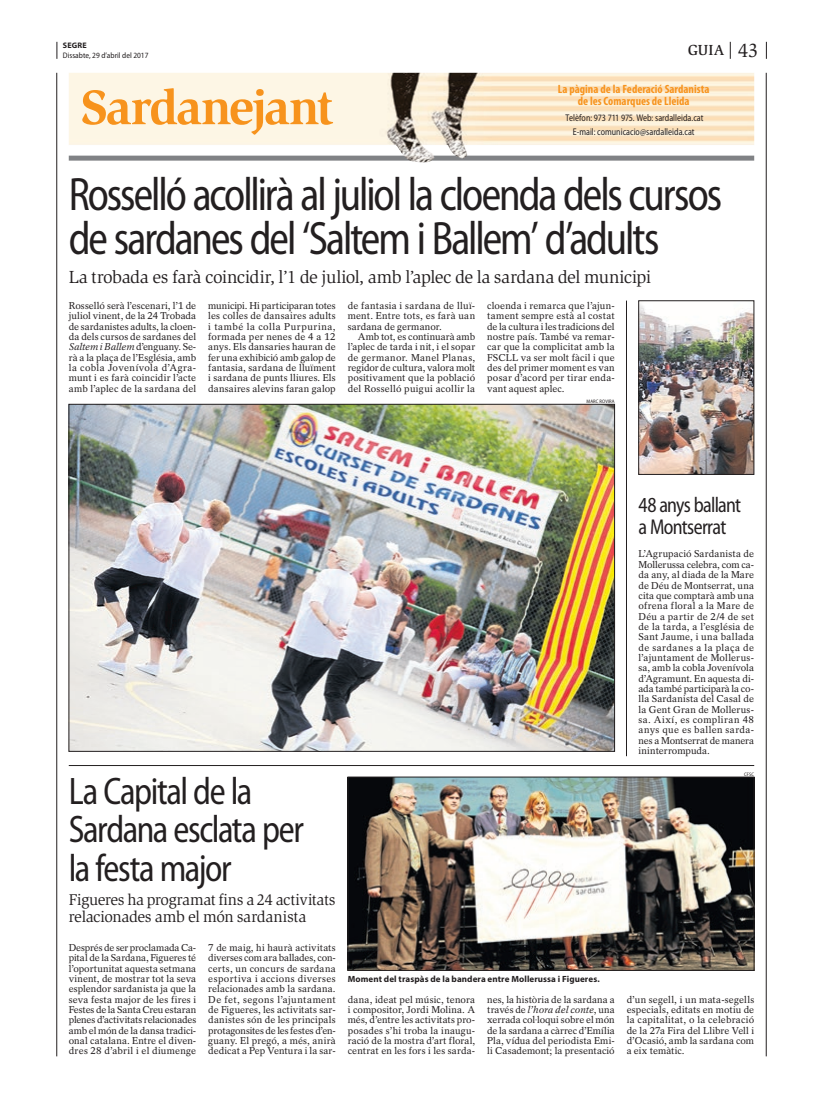
<style>
.page{position:relative;width:823px;height:1106px;background:#fff}
.page>*{position:absolute;margin:0;border:0;box-sizing:border-box;transform-origin:0 0}
.t1{font:700 50px "Slimbach Std";letter-spacing:-.045em;color:#f7931d}
.t2{font:semi-condensed 47px/44px "Myriad Pro";letter-spacing:-.05em;color:#231f20;scale:.9 1}
.t3{font:semi-condensed 38.5px/38.5px "Myriad Pro";letter-spacing:-.04em;color:#231f20;scale:.9 1}
.t4{font:semi-condensed 21.5px/21.5px "Myriad Pro";letter-spacing:-.035em;color:#231f20;scale:.9 1}
.t5{font:18px "Slimbach Std";letter-spacing:-.02em;color:#231f20}
.t6{font:16px/17px "Slimbach Std";letter-spacing:-.02em;color:#231f20}
.t7{font:500 15px "Slimbach Std";color:#231f20}
.t8{font:700 condensed 12px/12px "Myriad Pro";color:#f7931d;text-align:center}
.t9{font:9.9px/10.3px "Rotation LT Std";letter-spacing:.015em;color:#231f20;text-align:justify}
.t10{font:semi-condensed 9.7px/13.4px "Myriad Pro";color:#231f20;text-align:center;scale:.9 1}
.t11{font:700 9px "Myriad Pro";letter-spacing:.01em;color:#231f20}
.t12{font:semi-condensed 8px "Myriad Pro";color:#231f20}
.t13{font:700 8px "Myriad Pro";letter-spacing:.02em;color:#231f20}
.t14{font:semi-condensed 5px "Myriad Pro";letter-spacing:.02em;color:#231f20}
.s1{font-weight:400;font-size:20px}
.s2{font-style:italic}
</style>
<div class="page">
<svg style="left:57px;top:42px;width:1px;height:17px"></svg>
<svg style="left:729px;top:42px;width:1px;height:17px"></svg>
<svg style="left:765px;top:42px;width:1px;height:17px"></svg>
<hr style="left:56px;top:73px;width:1px;height:983px;background:#231f20">
<hr style="left:765px;top:73px;width:1px;height:983px;background:#231f20">
<img style="left:69px;top:73px;width:684px;height:90px">
<img style="left:71px;top:406px;width:541px;height:343px">
<img style="left:640px;top:304px;width:111px;height:168px">
<div style="left:638px;top:300px;width:115px;height:174px;border:1px solid #231f20"></div>
<img style="left:349px;top:779px;width:402px;height:189px">
<div style="left:347px;top:777px;width:406px;height:193px;border:1px solid #231f20"></div>
<hr style="left:69px;top:765px;width:684px;height:1px;background:#231f20">
<hr style="left:626px;top:300px;width:1px;height:456px;background:#231f20">
<p class="t13" style="left:63px;top:40px;width:25px">Segre</p>
<p class="t12" style="left:63px;top:51px;width:87px">Dissabte, 29 d’abril del 2017</p>
<h1 class="t1" style="left:81px;top:78px;width:254px">Sardanejant</h1>
<p class="t8" style="left:557px;top:83px;width:153px">La pàgina de la Federació Sardanista de les Comarques de Lleida</p>
<h3 class="t7" style="left:687px;top:41px;width:72px">guia <span class="s1">43</span></h3>
<p class="t10" style="left:565px;top:112px;width:155px">Telèfon: 973 711 975. Web: sardalleida.cat<br>E-mail: comunicacio@sardalleida.cat</p>
<h2 class="t2" style="left:69px;top:173px;width:727px">Rosselló acollirà al juliol la cloenda dels cursos de sardanes del ‘Saltem i Ballem’ d’adults</h2>
<h3 class="t5" style="left:69px;top:266px;width:583px">La trobada es farà coincidir, l’1 de juliol, amb l’aplec de la sardana del municipi</h3>
<p class="t9" style="left:69px;top:300px;width:129px">Rosselló serà l’escenari, l’1 de juliol vinent, de la 24 Trobada de sardanistes adults, la cloen&shy;da dels cursos de sardanes del <span class="s2">Saltem i Ballem</span> d’enguany. Se&shy;rà a la plaça de l’Església, amb la cobla Jovenívola d’Agra&shy;munt i es farà coincidir l’acte amb l’aplec de la sardana del</p>
<p class="t9" style="left:208px;top:300px;width:129px">municipi. Hi participaran totes les colles de dansaires adults i també la colla Purpurina, formada per nenes de 4 a 12 anys. Els dansaries hauran de fer una exhibició amb galop de fantasia, sardana de lluïment i sardana de punts lliures. Els dansaires alevins faran galop</p>
<p class="t9" style="left:347px;top:300px;width:129px">de fantasia i sardana de lluï&shy;ment. Entre tots, es farà uan sardana de germanor.</p>
<p class="t9" style="left:347px;top:331px;width:129px;text-indent:10px">Amb tot, es continuarà amb l’aplec de tarda i nit, i el sopar de germanor. Manel Planas, regidor de cultura, valora molt positivament que la població del Rosselló puigui acollir la</p>
<p class="t9" style="left:487px;top:300px;width:129px">cloenda i remarca que l’ajun&shy;tament sempre està al costat de la cultura i les tradicions del nostre país. També va remar&shy;car que la complicitat amb la FSCLL va ser molt fàcil i que des del primer moment es van posar d’acord per tirar enda&shy;vant aquest aplec.</p>
<p class="t14" style="left:586px;top:399px;width:30px">Marc Rovira</p>
<h3 class="t3" style="left:69px;top:772px;width:262px">La Capital de la<br>Sardana esclata per la festa major</h3>
<h3 class="t6" style="left:69px;top:891px;width:268px">Figueres ha programat fins a 24 activitats relacionades amb el món sardanista</h3>
<h3 class="t4" style="left:638px;top:495px;width:115px">48 anys ballant a Montserrat</h3>
<p class="t9" style="left:638px;top:549px;width:117px">L’Agrupació Sardanista de Mollerussa celebra, com ca&shy;da any, al diada de la Mare de Déu de Montserrat, una cita que comptarà amb una ofrena floral a la Mare de Déu a partir de 2/4 de set de la tarda, a l’església de Sant Jaume, i una ballada de sardanes a la plaça de l’ajuntament de Mollerus&shy;sa, amb la cobla Jovenívola d’Agramunt. En aquesta di&shy;ada també participarà la co&shy;lla Sardanista del Casal de la Gent Gran de Mollerus&shy;sa. Així, es compliran 48 anys que es ballen sarda&shy;nes a Montserrat de manera ininterrompuda.</p>
<p class="t14" style="left:743px;top:771px;width:11px">CFSC</p>
<p class="t9" style="left:69px;top:942px;width:129px">Després de ser proclamada Ca&shy;pital de la Sardana, Figueres té l’oportunitat aquesta setmana vinent, de mostrar tot la seva esplendor sardanista ja que la seva festa major de les fires i Festes de la Santa Creu estaran plenes d’activitats relacionades amb el món de la dansa tradici&shy;onal catalana. Entre el diven&shy;dres 28 d’abril i el diumenge</p>
<p class="t9" style="left:208px;top:942px;width:129px">7 de maig, hi haurà activitats diverses com ara ballades, con&shy;certs, un concurs de sardana esportiva i accions diverses relacionades amb la sardana.<br>De fet, segons l’ajuntament de Figueres, les activitats sar&shy;danistes són de les principals protagonsites de les festes d’en&shy;guany. El pregó, a més, anirà dedicat a Pep Ventura i la sar-</p>
<p class="t11" style="left:347px;top:973px;width:253px">Moment del traspàs de la bandera entre Mollerussa i Figueres.</p>
<p class="t9" style="left:347px;top:994px;width:129px">dana, ideat pel músic, tenora i compositor, Jordi Molina. A més, d’entre les activitats pro&shy;posades s’hi troba la inaugu&shy;ració de la mostra d’art floral, centrat en les fors i les sarda-</p>
<p class="t9" style="left:487px;top:994px;width:129px">nes, la història de la sardana a través de <span class="s2">l’hora del conte</span>, una xerrada col·loqui sobre el món de la sardana a càrrec d’Emília Pla, vídua del periodista Emi&shy;li Casademont; la presentació</p>
<p class="t9" style="left:626px;top:994px;width:129px">d’un segell, i un mata-segells especials, editats en motiu de la capitalitat, o la celebració de la 27a Fira del Llibre Vell i d’Ocasió, amb la sardana com a eix temàtic.</p>
</div>
